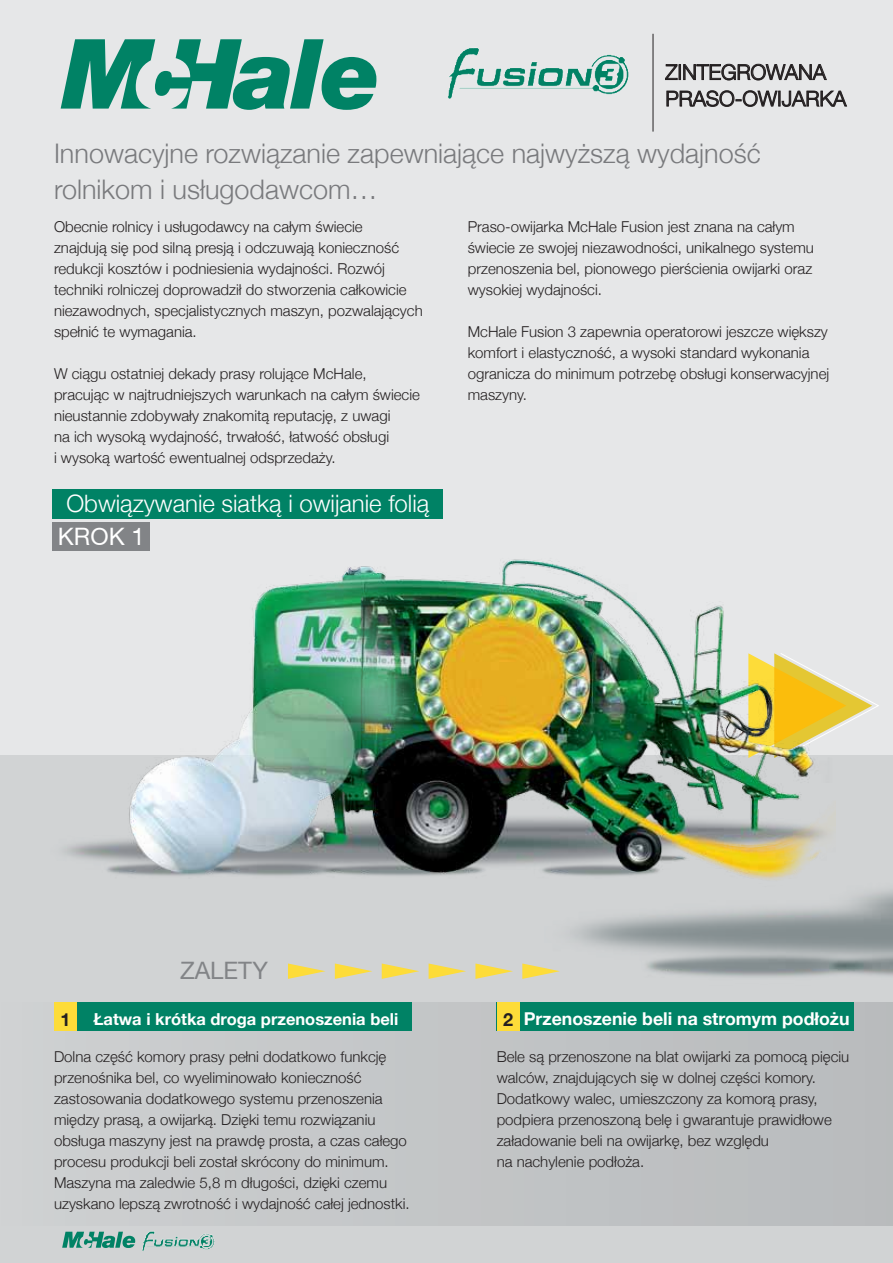
<style>
.page{position:relative;width:893px;height:1263px;background:#fff}
.page>*{position:absolute;margin:0;border:0;box-sizing:border-box;transform-origin:0 0}
.t1{font:300 27px/35.1px "Helvetica Neue";color:#797a7d}
.t2{font:300 24px "Helvetica Neue";color:#fff}
.t3{font:24px "Helvetica Neue CE";color:#828487}
.t4{font:24px "Helvetica Neue CE";color:#fff}
.t5{font:300 21px/26.5px "Helvetica Neue";color:#231f20}
.t6{font:700 18px "Helvetica Neue";color:#231f20}
.t7{font:700 17.7px "Helvetica Neue";color:#fff}
.t8{font:700 16.5px "Helvetica Neue";color:#fff}
.t9{font:300 15px/21px "Helvetica Neue";color:#231f20}
.s1{font-size:18px;color:#231f20}
</style>
<div class="page">
<div style="left:0;top:387px;width:893px;height:876px;background:#d1d3d4"></div>
<div style="left:0;top:0;width:893px;height:754px;background:#e6e7e8"></div>
<svg style="left:61px;top:39px;width:315px;height:71px"></svg>
<svg style="left:665px;top:64px;width:162px;height:16px"></svg>
<svg style="left:667px;top:90px;width:180px;height:17px"></svg>
<hr style="left:653px;top:34px;width:1px;height:98px;background:#231f20">
<img style="left:448px;top:48px;width:181px;height:51px">
<div style="left:0;top:1002px;width:893px;height:223px;background:#c4c7c8"></div>
<div style="left:54px;top:1002px;width:357px;height:29px;background:#008265"></div>
<div style="left:54px;top:1002px;width:23px;height:29px;background:#fddc39"></div>
<img style="left:496px;top:682px;width:397px;height:405px">
<img style="left:0;top:559px;width:835px;height:349px">
<svg style="left:62px;top:1232px;width:73px;height:16px"></svg>
<img style="left:142px;top:1231px;width:73px;height:20px">
<svg style="left:288px;top:963px;width:37px;height:16px"></svg>
<svg style="left:335px;top:963px;width:37px;height:16px"></svg>
<svg style="left:382px;top:963px;width:37px;height:16px"></svg>
<svg style="left:429px;top:963px;width:37px;height:16px"></svg>
<svg style="left:475px;top:963px;width:38px;height:16px"></svg>
<svg style="left:522px;top:963px;width:38px;height:16px"></svg>
<div style="left:497px;top:1002px;width:357px;height:29px;background:#008265"></div>
<div style="left:497px;top:1002px;width:23px;height:29px;background:#fddc39"></div>
<div style="left:52px;top:489px;width:391px;height:30px;background:#008265"></div>
<div style="left:52px;top:522px;width:98px;height:29px;background:#828487"></div>
<h3 class="t5" style="left:665px;top:58px;width:182px">ZINTEGROWANA<br>PRASO-OWIJARKA</h3>
<h1 class="t1" style="left:54px;top:135px;width:708px">Innowacyjne rozwiązanie zapewniające najwyższą wydajność rolnikom i usługodawcom…</h1>
<p class="t9" style="left:54px;top:215px;width:370px">Obecnie rolnicy i usługodawcy na całym świecie<br>znajdują się pod silną presją i odczuwają konieczność redukcji kosztów i podniesienia wydajności. Rozwój techniki rolniczej doprowadził do stworzenia całkowicie niezawodnych, specjalistycznych maszyn, pozwalających spełnić te wymagania.</p>
<p class="t9" style="left:54px;top:362px;width:367px">W ciągu ostatniej dekady prasy rolujące McHale, pracując w najtrudniejszych warunkach na całym świecie nieustannie zdobywały znakomitą reputację, z uwagi<br>na ich wysoką wydajność, trwałość, łatwość obsługi<br>i wysoką wartość ewentualnej odsprzedaży.</p>
<h2 class="t2" style="left:66px;top:484px;width:364px">Obwiązywanie siatką i owijanie folią</h2>
<h2 class="t4" style="left:58px;top:522px;width:88px">KROK 1</h2>
<p class="t9" style="left:468px;top:215px;width:348px">Praso-owijarka McHale Fusion jest znana na całym świecie ze swojej niezawodności, unikalnego systemu przenoszenia bel, pionowego pierścienia owijarki oraz wysokiej wydajności.</p>
<p class="t9" style="left:468px;top:320px;width:363px">McHale Fusion 3 zapewnia operatorowi jeszcze większy komfort i elastyczność, a wysoki standard wykonania ogranicza do minimum potrzebę obsługi konserwacyjnej maszyny.</p>
<h2 class="t3" style="left:180px;top:956px;width:90px">ZALETY</h2>
<p class="t6" style="left:60px;top:1003px;width:12px">1</p>
<p class="t8" style="left:94px;top:1004px;width:306px">Łatwa i krótka droga przenoszenia beli</p>
<p class="t7" style="left:503px;top:1003px;width:348px"><span class="s1">2</span> Przenoszenie beli na stromym podłożu</p>
<p class="t9" style="left:54px;top:1045px;width:357px">Dolna część komory prasy pełni dodatkowo funkcję przenośnika bel, co wyeliminowało konieczność zastosowania dodatkowego systemu przenoszenia między prasą, a owijarką. Dzięki temu rozwiązaniu obsługa maszyny jest na prawdę prosta, a czas całego procesu produkcji beli został skrócony do minimum.<br>Maszyna ma zaledwie 5,8 m długości, dzięki czemu uzyskano lepszą zwrotność i wydajność całej jednostki.</p>
<p class="t9" style="left:497px;top:1045px;width:354px">Bele są przenoszone na blat owijarki za pomocą pięciu walców, znajdujących się w dolnej części komory.<br>Dodatkowy walec, umieszczony za komorą prasy, podpiera przenoszoną belę i gwarantuje prawidłowe załadowanie beli na owijarkę, bez względu<br>na nachylenie podłoża.</p>
</div>
